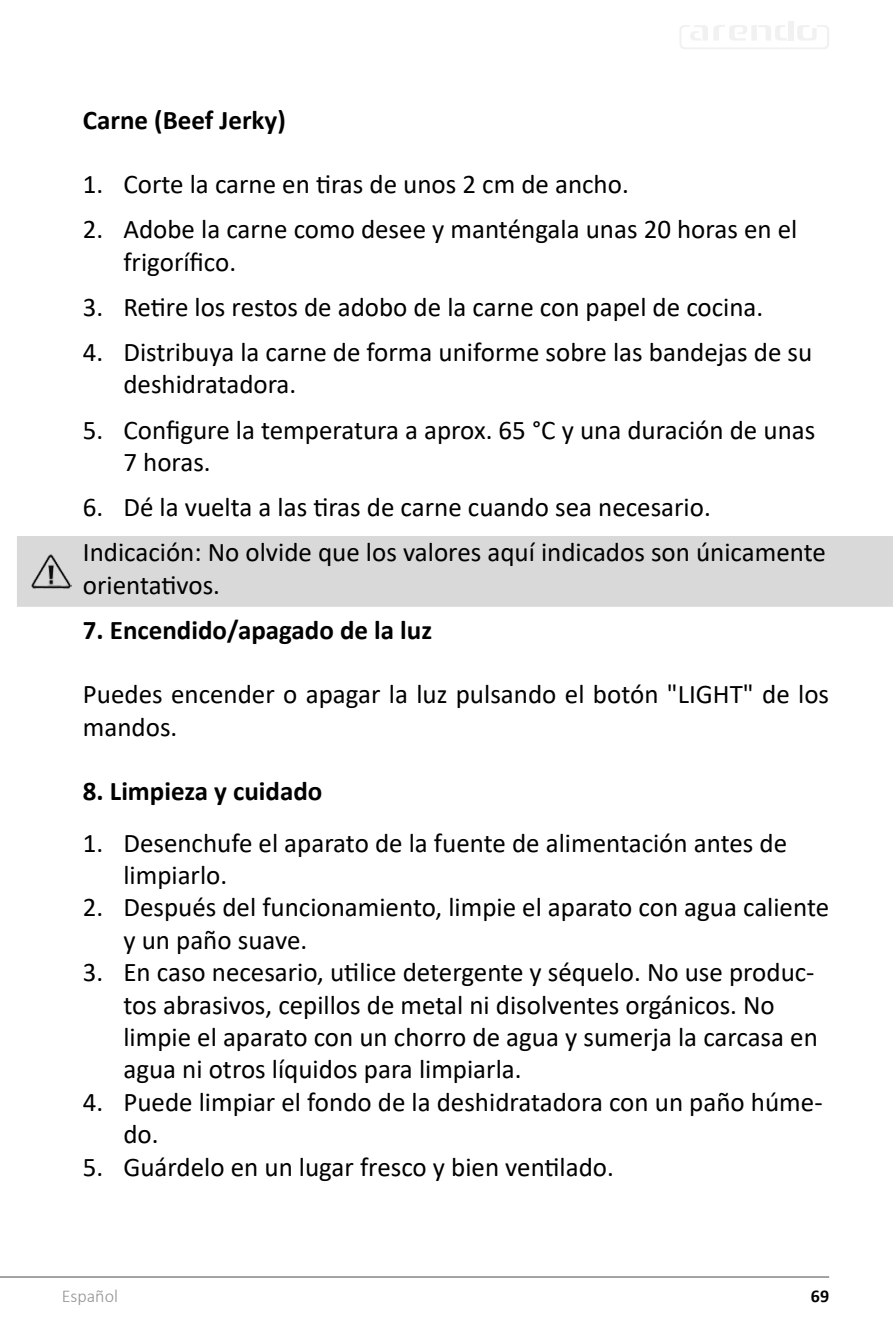
<style>
.page{position:relative;width:893px;height:1340px;background:#fff}
.page>*{position:absolute;margin:0;border:0;box-sizing:border-box;transform-origin:0 0}
.Überschrift{font:27px/32.4px "Calibri";color:#000}
.Überschrift-2{font:700 27px "Calibri";color:#000}
.t1{font:300 18px "Calibri";color:#939393}
.t2{font:700 18px "Calibri";color:#000}
</style>
<div class="page">
<hr style="left:0;top:1276px;width:829px;height:1px;background:#939393">
<div style="left:788px;top:21px;width:6px;height:19px;background:#f1f1f1"></div>
<svg style="left:680px;top:25px;width:149px;height:24px"></svg>
<div style="left:17px;top:536px;width:876px;height:71px;background:#d9d9d9"></div>
<img style="left:32px;top:555px;width:40px;height:33px">
<p class="Überschrift-2" style="left:83px;top:101px;width:204px">Carne (Beef Jerky)</p>
<p class="Überschrift" style="left:83px;top:167px;width:547px">1. Corte la carne en tiras de unos 2 cm de ancho.</p>
<p class="Überschrift" style="left:123px;top:212px;width:675px;text-indent:-40px">2. Adobe la carne como desee y manténgala unas 20 horas en el frigorífico.</p>
<p class="Überschrift" style="left:83px;top:290px;width:682px">3. Retire los restos de adobo de la carne con papel de cocina.</p>
<p class="Überschrift" style="left:123px;top:335px;width:690px;text-indent:-40px">4. Distribuya la carne de forma uniforme sobre las bandejas de su deshidratadora.</p>
<p class="Überschrift" style="left:123px;top:413px;width:693px;text-indent:-40px">5. Configure la temperatura a aprox. 65 °C y una duración de unas<br>7 horas.</p>
<p class="Überschrift" style="left:83px;top:490px;width:629px">6. Dé la vuelta a las tiras de carne cuando sea necesario.</p>
<p class="Überschrift" style="left:83px;top:535px;width:745px">Indicación: No olvide que los valores aquí indicados son únicamente orientativos.</p>
<p class="Überschrift-2" style="left:83px;top:611px;width:351px">7. Encendido/apagado de la luz</p>
<p class="Überschrift" style="left:83px;top:677px;width:748px">Puedes encender o apagar la luz pulsando el botón "LIGHT" de los mandos.</p>
<p class="Überschrift-2" style="left:83px;top:772px;width:241px">8. Limpieza y cuidado</p>
<p class="Überschrift" style="left:123px;top:825px;width:665px;text-indent:-40px">1. Desenchufe el aparato de la fuente de alimentación antes de limpiarlo.</p>
<p class="Überschrift" style="left:123px;top:890px;width:707px;text-indent:-40px">2. Después del funcionamiento, limpie el aparato con agua caliente y un paño suave.</p>
<p class="Überschrift" style="left:123px;top:955px;width:696px;text-indent:-40px">3. En caso necesario, utilice detergente y séquelo. No use produc&shy;tos abrasivos, cepillos de metal ni disolventes orgánicos. No limpie el aparato con un chorro de agua y sumerja la carcasa en agua ni otros líquidos para limpiarla.</p>
<p class="Überschrift" style="left:123px;top:1085px;width:701px;text-indent:-40px">4. Puede limpiar el fondo de la deshidratadora con un paño húme&shy;do.</p>
<p class="Überschrift" style="left:83px;top:1149px;width:533px">5. Guárdelo en un lugar fresco y bien ventilado.</p>
<p class="t1" style="left:62px;top:1284px;width:58px">Español</p>
<p class="t2" style="left:811px;top:1283px;width:20px">69</p>
</div>
